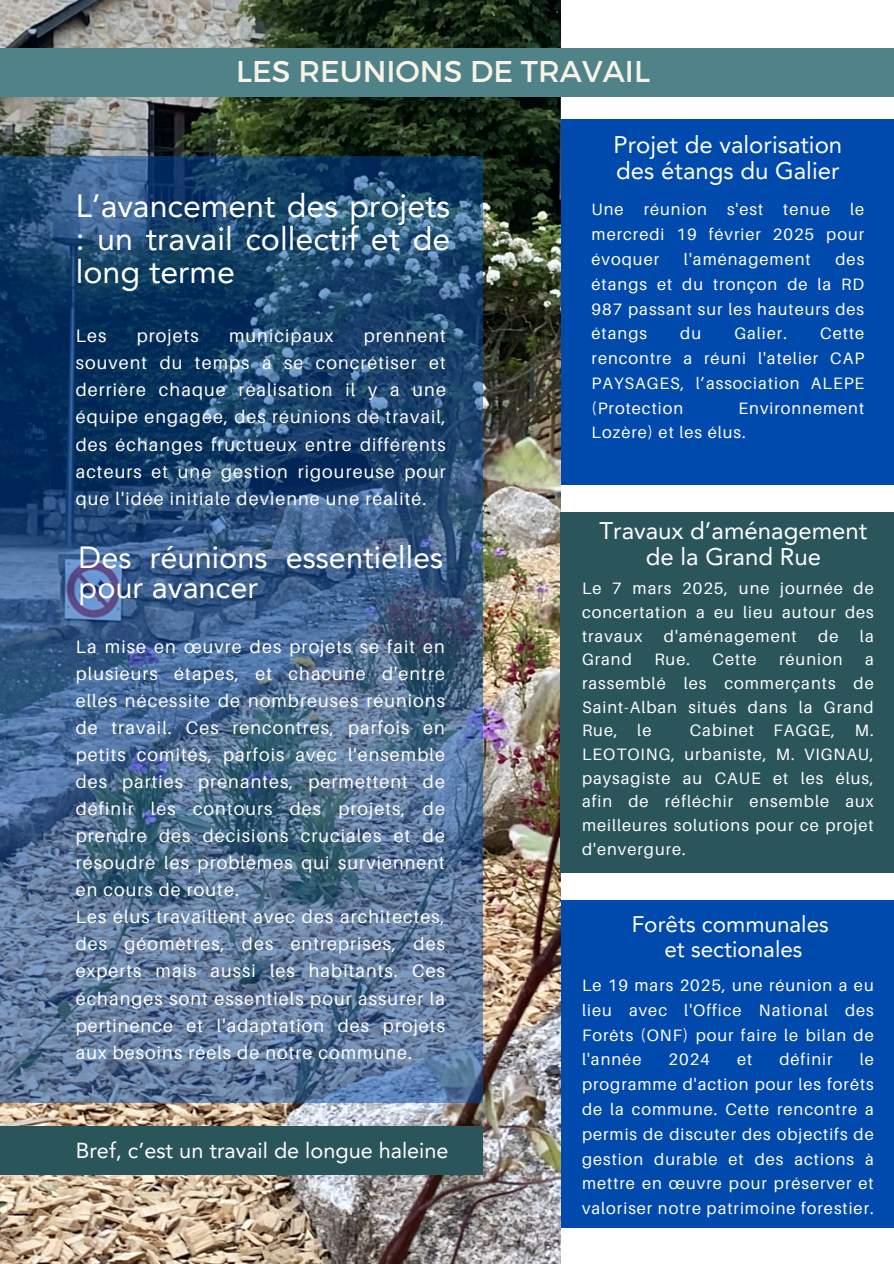
<style>
.page{position:relative;width:894px;height:1264px;background:#fff}
.page>*{position:absolute;margin:0;border:0;box-sizing:border-box;transform-origin:0 0}
.t1{font:32.1px/32.7px "Avenir LT Pro";color:#fff;text-align:justify}
.t2{font:30.6px/30.5px "Avenir LT Pro";color:#fff}
.t3{font:30px "Montserrat";color:#f9f3e7}
.t4{font:24px/26px "Avenir LT Pro";color:#fff}
.t5{font:22.5px/24.8px "Avenir LT Pro";color:#fff;text-align:center}
.t6{font:21.6px "Avenir LT Pro";color:#fff}
.t7{font:18px/27px "Aileron";letter-spacing:.06em;color:#fff;text-align:justify}
.t8{font:16.5px/24.8px "Aileron";letter-spacing:.06em;color:#fff;text-align:justify}
</style>
<div class="page">
<img style="left:0;top:0;width:560px;height:1263px">
<div style="left:561px;top:119px;width:332px;height:365px;background:#004aad"></div>
<div style="left:561px;top:512px;width:332px;height:360px;background:#2a565b"></div>
<div style="left:561px;top:900px;width:332px;height:327px;background:#004aad"></div>
<svg style="left:0;top:156px;width:482px;height:946px;background:#3b5d84"></svg>
<div style="left:0;top:1126px;width:482px;height:48px;background:#2a565b"></div>
<div style="left:0;top:49px;width:893px;height:48px;background:#4f8389"></div>
<h3 class="t3" style="left:236px;top:52px;width:415px">LES REUNIONS DE TRAVAIL</h3>
<p class="t1" style="left:76px;top:193px;width:376px">L’avancement des projets : un travail collectif et de long terme</p>
<h2 class="t7" style="left:76px;top:322px;width:32px">Les</h2>
<h2 class="t7" style="left:137px;top:322px;width:63px">projets</h2>
<h2 class="t7" style="left:229px;top:322px;width:106px">municipaux</h2>
<h2 class="t7" style="left:76px;top:322px;width:371px;text-indent:288px">prennent souvent du temps à se concrétiser et derrière chaque réalisation il y a une équipe engagée, des réunions de travail, des échanges fructueux entre différents acteurs et une gestion rigoureuse pour que l'idée initiale devienne une réalité.</h2>
<p class="t2" style="left:79px;top:545px;width:366px">Des réunions essentielles pour avancer</p>
<p class="t7" style="left:76px;top:633px;width:370px">La mise en œuvre des projets se fait en plusieurs étapes, et chacune d'entre elles nécessite de nombreuses réunions de travail. Ces rencontres, parfois en petits comités, parfois avec l'ensemble des parties prenantes, permettent de définir les contours des projets, de prendre des décisions cruciales et de résoudre les problèmes qui surviennent en cours de route.</p>
<p class="t7" style="left:76px;top:903px;width:370px">Les élus travaillent avec des architectes, des géomètres, des entreprises, des experts mais aussi les habitants. Ces échanges sont essentiels pour assurer la pertinence et l'adaptation des projets aux besoins réels de notre commune.</p>
<h3 class="t6" style="left:76px;top:1141px;width:374px">Bref, c’est un travail de longue haleine</h3>
<h2 class="t4" style="left:613px;top:134px;width:230px">Projet de valorisation des étangs du Galier</h2>
<p class="t8" style="left:591px;top:197px;width:274px">Une réunion s'est tenue le mercredi 19 février 2025 pour évoquer</p>
<p class="t8" style="left:591px;top:246px;width:274px;text-indent:244px">des étangs et du tronçon de la RD 987 passant sur les hauteurs des étangs</p>
<p class="t8" style="left:683px;top:246px;width:128px">l'aménagement</p>
<p class="t8" style="left:680px;top:321px;width:22px">du</p>
<p class="t8" style="left:734px;top:321px;width:54px">Galier.</p>
<p class="t8" style="left:591px;top:321px;width:274px;text-indent:228px">Cette rencontre a réuni l'atelier CAP PAYSAGES, l’association ALEPE (Protection</p>
<p class="t8" style="left:591px;top:395px;width:274px;text-indent:147px">Environnement<br>Lozère) et les élus.</p>
<h3 class="t4" style="left:599px;top:520px;width:269px;text-align:center">Travaux d’aménagement de la Grand Rue</h3>
<p class="t8" style="left:582px;top:576px;width:293px;line-height:23.7px">Le 7 mars 2025, une journée de concertation a eu lieu autour des travaux</p>
<p class="t8" style="left:663px;top:623px;width:134px">d'aménagement</p>
<p class="t8" style="left:818px;top:623px;width:22px">de</p>
<p class="t8" style="left:859px;top:623px;width:15px">la</p>
<p class="t8" style="left:582px;top:647px;width:51px">Grand</p>
<p class="t8" style="left:654px;top:647px;width:37px">Rue.</p>
<p class="t8" style="left:712px;top:647px;width:45px">Cette</p>
<p class="t8" style="left:778px;top:647px;width:65px">réunion</p>
<p class="t8" style="left:582px;top:647px;width:293px;line-height:23.7px;text-indent:283px">a rassemblé les commerçants de Saint-Alban situés dans la Grand Rue, le</p>
<p class="t8" style="left:582px;top:718px;width:293px;line-height:23.7px;text-indent:108px">Cabinet FAGGE, M.<br>LEOTOING, urbaniste, M. VIGNAU, paysagiste au CAUE et les élus, afin de réfléchir ensemble aux meilleures solutions pour ce projet d'envergure.</p>
<h1 class="t5" style="left:631px;top:913px;width:198px">Forêts communales et sectionales</h1>
<h3 class="t8" style="left:582px;top:972px;width:293px">Le 19 mars 2025, une réunion a eu lieu avec l'Office National des Forêts (ONF) pour faire le bilan de l'année</h3>
<h3 class="t8" style="left:668px;top:1046px;width:43px">2024</h3>
<h3 class="t8" style="left:736px;top:1046px;width:17px">et</h3>
<h3 class="t8" style="left:779px;top:1046px;width:55px">définir</h3>
<h3 class="t8" style="left:582px;top:1046px;width:293px;text-indent:277px">le programme d'action pour les forêts de la commune. Cette rencontre a permis de discuter des objectifs de gestion durable et des actions à mettre en œuvre pour préserver et valoriser notre patrimoine forestier.</h3>
</div>
